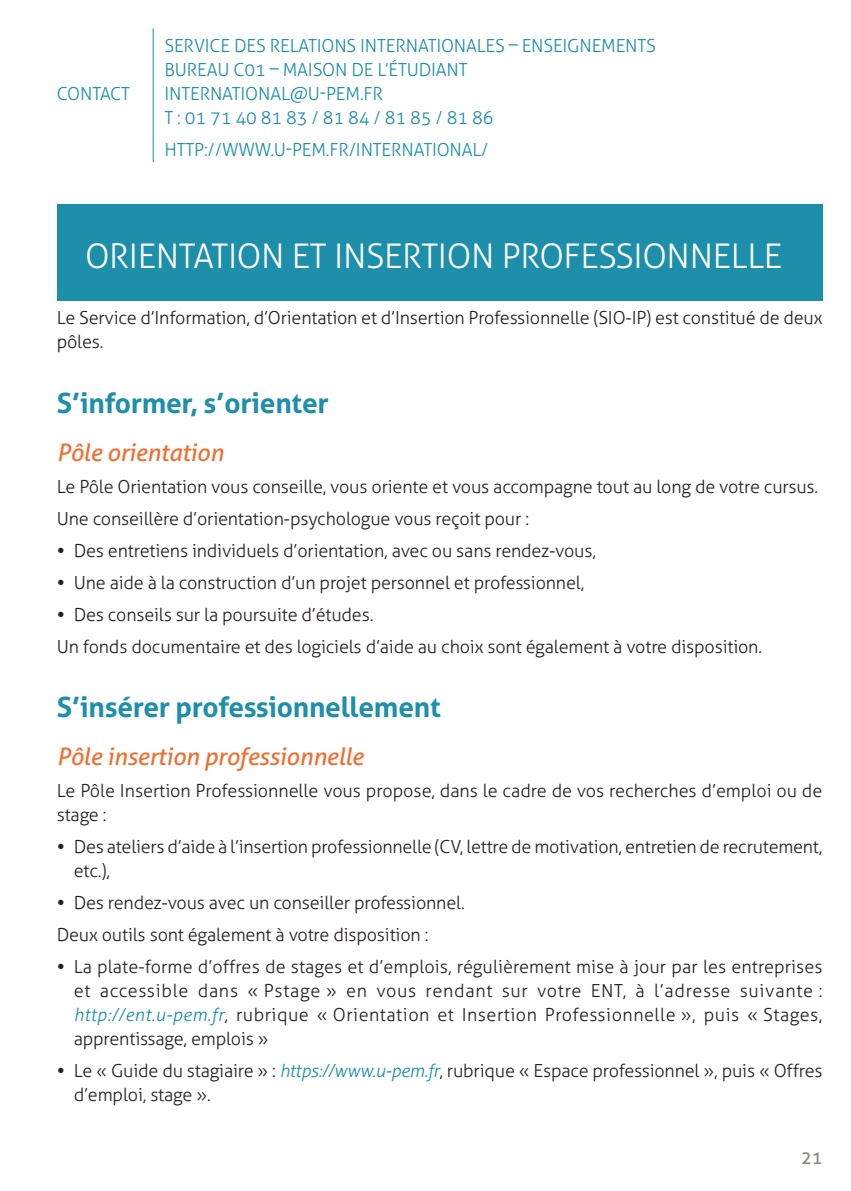
<style>
.page{position:relative;width:851px;height:1191px;background:#fff}
.page>*{position:absolute;margin:0;border:0;box-sizing:border-box;transform-origin:0 0}
.t1{font:300 34px "Aller";letter-spacing:-.01em;color:#fff}
.t2{font:700 28px "Aller";letter-spacing:-.01em;color:#1d8faa}
.t3{font:italic 24px "Aller";letter-spacing:-.01em;color:#f26d30}
.t4{font:300 18px/24px "Aller";letter-spacing:-.01em;color:#231f20}
.t5{font:300 18px/24px "Aller";letter-spacing:-.01em;color:#1d8faa}
.t6{font:18px "Aller";color:#888782}
.s1{font-style:italic;color:#1d8faa}
</style>
<div class="page">
<hr style="left:153px;top:28px;width:1px;height:134px;background:#1d8faa">
<div style="left:57px;top:204px;width:765px;height:96px;background:#1d8faa"></div>
<p class="t5" style="left:57px;top:82px;width:75px">Contact</p>
<p class="t5" style="left:164px;top:34px;width:81px">SERVICE DES</p>
<p class="t5" style="left:270px;top:34px;width:6px">RELATIONS</p>
<p class="t5" style="left:360px;top:34px;width:6px">INTERNATIONALES</p>
<p class="t5" style="left:508px;top:34px;width:24px">–ENSEIGNE</p>
<p class="t5" style="left:601px;top:34px;width:25px">MENTS</p>
<p class="t5" style="left:164px;top:58px;width:22px">BUREAU</p>
<p class="t5" style="left:233px;top:58px;width:75px">C01 – MAISON</p>
<p class="t5" style="left:351px;top:58px;width:48px">DE L’ÉTUDIANT</p>
<p class="t5" style="left:164px;top:82px;width:7px">INTERNATIONAL</p>
<p class="t5" style="left:290px;top:82px;width:48px">@U-PEM</p>
<p class="t5" style="left:164px;top:82px;width:331px;text-indent:195px">.FR<br>T : 01 71 40 81 83 / 81 84 / 81 85 / 81 86</p>
<p class="t5" style="left:164px;top:138px;width:75px">HTTP://WWW</p>
<p class="t5" style="left:270px;top:138px;width:33px">.U-PEM</p>
<p class="t5" style="left:326px;top:138px;width:41px">.FR/INTERNATIONAL</p>
<p class="t5" style="left:481px;top:138px;width:9px">/</p>
<h1 class="t1" style="left:85px;top:236px;width:698px">Orientation et insertion professionnelle</h1>
<p class="t4" style="left:57px;top:306px;width:767px">Le Service d’I nformation, d’Orientation et d’I nsertion Professionnelle (SIO-I P) est constitué de deux pôles.</p>
<h2 class="t2" style="left:57px;top:385px;width:273px">S’informer, s’orienter</h2>
<h3 class="t3" style="left:57px;top:437px;width:168px">Pôle orientation</h3>
<p class="t4" style="left:57px;top:474px;width:763px">Le Pôle Orientation vous conseille, vous oriente et vous accompagne tout au long de votre cursus.</p>
<p class="t4" style="left:57px;top:506px;width:474px">U ne conseillère d’orientation-psychologue vous reçoit pour :</p>
<p class="t4" style="left:74px;top:538px;width:524px">Des entretiens individuels d’orientation, avec ou sans rendez-vous,</p>
<p class="t4" style="left:74px;top:570px;width:512px">U ne aide à la construction d’un projet personnel et professionnel,</p>
<p class="t4" style="left:74px;top:602px;width:301px">Des conseils sur la poursuite d’études.</p>
<p class="t4" style="left:57px;top:634px;width:706px">U n fonds documentaire et des logiciels d’aide au choix sont également à votre disposition.</p>
<h2 class="t2" style="left:57px;top:689px;width:385px">S’insérer professionnellement</h2>
<h3 class="t3" style="left:57px;top:741px;width:308px">Pôle insertion professionnelle</h3>
<p class="t4" style="left:57px;top:778px;width:767px">Le Pôle I nsertion Professionnelle vous propose, dans le cadre de vos recherches d’emploi ou de stage :</p>
<p class="t4" style="left:74px;top:834px;width:750px">Des ateliers d’aide à l’insertion professionnelle (CV, lettre de motivation, entretien de recrutement, etc.),</p>
<p class="t4" style="left:57px;top:886px;width:409px;line-height:32px;text-indent:17px">Des rendez-vous avec un conseiller professionnel.<br>Deux outils sont également à votre disposition :</p>
<p class="t4" style="left:74px;top:954px;width:750px;text-align:justify">La plate-forme d’offres de stages et d’emplois, régulièrement mise à jour par les entreprises et accessible dans « Pstage » en vous rendant sur votre ENT, à l’adresse suivante : <span class="s1">http://ent.u-pem.fr</span>, rubrique « O rientation et I nsertion Professionnelle », puis « Stages, apprentissage, emplois »</p>
<p class="t4" style="left:74px;top:1058px;width:750px">Le « G uide du stagiaire » : <span class="s1">https://www.u-pem.fr</span>, rubrique « Espace professionnel », puis « Offres d’emploi, stage ».</p>
<p class="t6" style="left:800px;top:1146px;width:23px">21</p>
</div>
